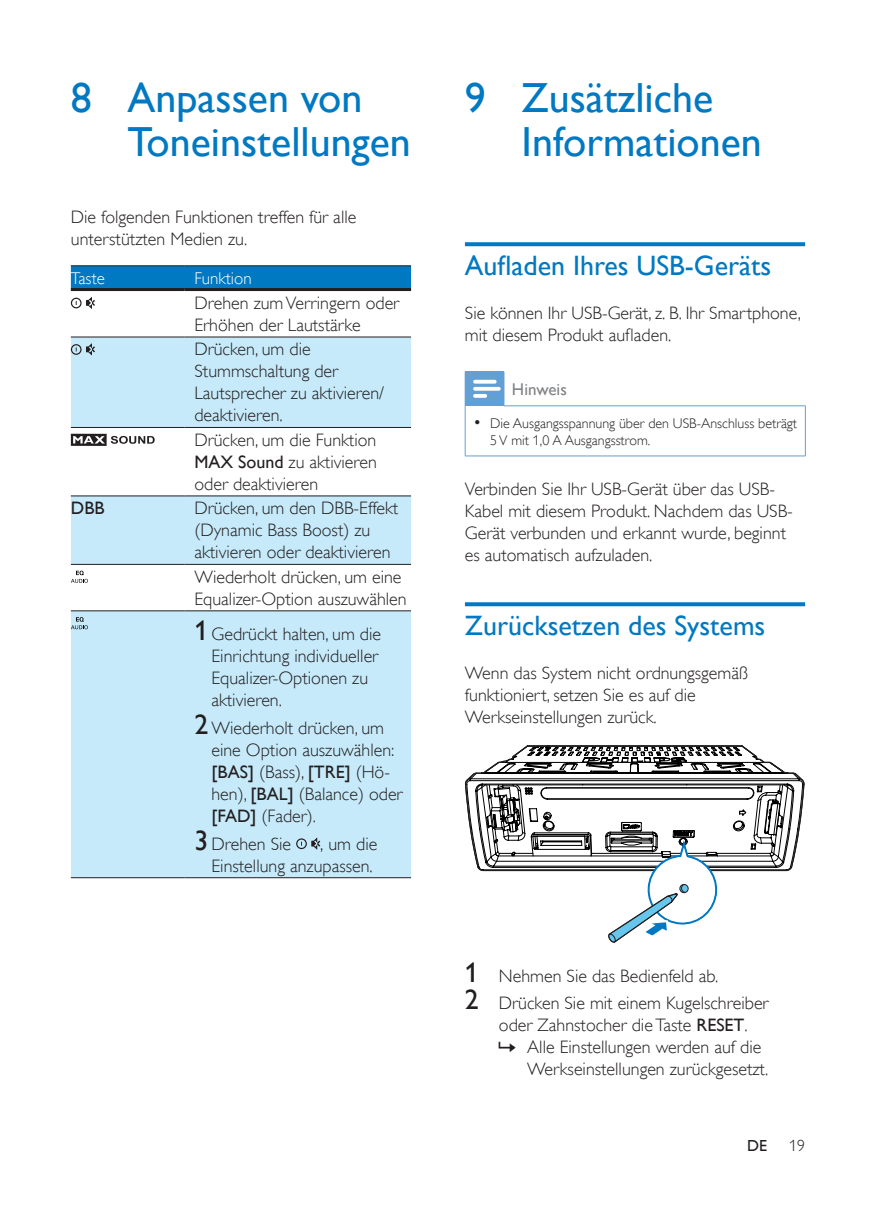
<style>
.page{position:relative;width:876px;height:1225px;background:#fff}
.page>*{position:absolute;margin:0;border:0;box-sizing:border-box;transform-origin:0 0}
.t1{font:42px/44px "Gill Sans Alt One WGL";color:#0079c2}
.t2{font:28px "Gill Sans Alt One WGL";color:#0079c2}
.t3{font:18px/22px "Gill Sans Alt One WGL Light";color:#231f20}
.t4{font:18px "Gill Sans Alt One WGL";color:#231f20}
.t5{font:17px "Gill Sans Alt One WGL Light";color:#fff}
.t6{font:17px "Gill Sans Alt One WGL";color:#808285}
.t7{font:16px "Gill Sans Alt One WGL";color:#231f20}
.t8{font:16px "Gill Sans Alt One WGL Light";color:#231f20}
.t9{font:14px/17px "Gill Sans Alt One WGL Light";color:#231f20}
.s1{font-family:"Gill Sans Alt One WGL"}
.s2{font-family:"Gill Sans Alt One WGL";font-size:28px}
.s3{font-size:17px}
</style>
<div class="page">
<div style="left:71px;top:266px;width:340px;height:22px;background:#0079c2"></div>
<svg style="left:71px;top:337px;width:340px;height:540px;fill:#c6eafa"></svg>
<hr style="left:71px;top:265px;width:113px;height:1px;background:#231f20">
<hr style="left:184px;top:265px;width:227px;height:1px;background:#231f20">
<hr style="left:71px;top:336px;width:113px;height:1px;background:#231f20">
<hr style="left:184px;top:336px;width:227px;height:1px;background:#231f20">
<hr style="left:71px;top:427px;width:113px;height:1px;background:#231f20">
<hr style="left:184px;top:427px;width:227px;height:1px;background:#231f20">
<hr style="left:71px;top:495px;width:113px;height:1px;background:#231f20">
<hr style="left:184px;top:495px;width:227px;height:1px;background:#231f20">
<hr style="left:71px;top:564px;width:113px;height:1px;background:#231f20">
<hr style="left:184px;top:564px;width:227px;height:1px;background:#231f20">
<hr style="left:71px;top:610px;width:113px;height:1px;background:#231f20">
<hr style="left:184px;top:610px;width:227px;height:1px;background:#231f20">
<hr style="left:71px;top:877px;width:113px;height:1px;background:#231f20">
<hr style="left:184px;top:877px;width:227px;height:1px;background:#231f20">
<hr style="left:71px;top:288px;width:113px;height:3px;background:#231f20">
<hr style="left:184px;top:288px;width:227px;height:3px;background:#231f20">
<svg style="left:71px;top:297px;width:24px;height:12px"></svg>
<svg style="left:71px;top:343px;width:24px;height:12px"></svg>
<svg style="left:71px;top:434px;width:36px;height:12px"></svg>
<svg style="left:73px;top:436px;width:32px;height:7px"></svg>
<svg style="left:111px;top:436px;width:44px;height:8px"></svg>
<svg style="left:71px;top:570px;width:17px;height:13px"></svg>
<svg style="left:71px;top:617px;width:17px;height:12px"></svg>
<svg style="left:296px;top:837px;width:24px;height:12px"></svg>
<svg style="left:465px;top:242px;width:340px;height:4px"></svg>
<svg style="left:465px;top:602px;width:340px;height:4px"></svg>
<div style="left:465px;top:372px;width:39px;height:34px;background:#629fd5"></div>
<hr style="left:465px;top:406px;width:1px;height:50px;background:#629fd5">
<hr style="left:805px;top:406px;width:1px;height:50px;background:#629fd5">
<hr style="left:465px;top:455px;width:39px;height:1px;background:#629fd5">
<hr style="left:504px;top:455px;width:302px;height:1px;background:#629fd5">
<hr style="left:465px;top:371px;width:39px;height:1px;background:#629fd5">
<hr style="left:504px;top:372px;width:1px;height:33px;background:#629fd5">
<hr style="left:504px;top:405px;width:302px;height:1px;background:#629fd5">
<svg style="left:473px;top:380px;width:28px;height:18px"></svg>
<svg style="left:465px;top:745px;width:339px;height:197px"></svg>
<h1 class="t1" style="left:128px;top:75px;width:285px;text-indent:-57px">8 Anpassen von<br>Toneinstellungen</h1>
<p class="t3" style="left:71px;top:206px;width:287px">Die folgenden Funktionen treffen für alle unterstützten Medien zu.</p>
<p class="t5" style="left:71px;top:267px;width:36px">Taste</p>
<p class="t5" style="left:194px;top:267px;width:59px">Funktion</p>
<p class="t3" style="left:194px;top:292px;width:206px">Drehen zum Verringern oder<br>Erhöhen der Lautstärke</p>
<p class="t3" style="left:194px;top:338px;width:191px">Drücken, um die<br>Stummschaltung der<br>Lautsprecher zu aktivieren/ deaktivieren.</p>
<p class="t3" style="left:194px;top:429px;width:184px;text-align:justify">Drücken, um die Funktion <span class="s1">MAX Sound</span> zu aktivieren oder deaktivieren</p>
<p class="t4" style="left:71px;top:496px;width:35px">DBB</p>
<p class="t3" style="left:194px;top:497px;width:205px">Drücken, um den DBB-Effekt (Dynamic Bass Boost) zu aktivieren oder deaktivieren</p>
<p class="t3" style="left:194px;top:566px;width:214px">Wiederholt drücken, um eine<br>Equalizer-Option auszuwählen</p>
<p class="t3" style="left:211px;top:623px;width:171px;text-indent:-17px"><span class="s2">1</span> Gedrückt halten, um die<br>Einrichtung individueller<br>Equalizer-Optionen zu aktivieren.</p>
<p class="t3" style="left:211px;top:717px;width:193px;text-indent:-17px"><span class="s2">2</span> Wiederholt drücken, um eine Option auszuwählen: <span class="s1">[BAS]</span> (Bass), <span class="s1">[TRE]</span> (Hö&shy;hen), <span class="s1">[BAL]</span> (Balance) oder <span class="s1">[FAD]</span> (Fader).</p>
<p class="t3" style="left:194px;top:832px;width:98px"><span class="s2">3</span> Drehen Sie</p>
<p class="t3" style="left:211px;top:832px;width:167px;text-align:right">, um die<br>Einstellung anzupassen.</p>
<h1 class="t1" style="left:522px;top:75px;width:242px;text-indent:-57px">9 Zusätzliche<br>Informationen</h1>
<h2 class="t2" style="left:465px;top:246px;width:308px">Aufladen Ihres USB-Geräts</h2>
<p class="t3" style="left:465px;top:302px;width:338px">Sie können Ihr USB-Gerät, z. B. Ihr Smartphone, mit diesem Produkt aufladen.</p>
<p class="t6" style="left:512px;top:377px;width:56px">Hinweis</p>
<p class="t9" style="left:490px;top:414px;width:308px;text-indent:-17px"><span class="s3">•</span> Die Ausgangsspannung über den USB-Anschluss beträgt<br>5 V mit 1,0 A Ausgangsstrom.</p>
<p class="t3" style="left:465px;top:478px;width:329px">Verbinden Sie Ihr USB-Gerät über das USB-Kabel mit diesem Produkt. Nachdem das USB-Gerät verbunden und erkannt wurde, beginnt es automatisch aufzuladen.</p>
<h2 class="t2" style="left:465px;top:606px;width:302px">Zurücksetzen des Systems</h2>
<p class="t3" style="left:465px;top:662px;width:285px">Wenn das System nicht ordnungsgemäß funktioniert, setzen Sie es auf die<br>Werkseinstellungen zurück.</p>
<p class="t3" style="left:465px;top:962px;width:305px;line-height:27.6px"><span class="s2">1</span> Nehmen Sie das Bedienfeld ab.<br><span class="s2">2</span> Drücken Sie mit einem Kugelschreiber</p>
<p class="t3" style="left:527px;top:1014px;width:242px;text-indent:-28px">oder Zahnstocher die Taste <span class="s1">RESET</span>.<br>Alle Einstellungen werden auf die<br>Werkseinstellungen zurückgesetzt.</p>
<p class="t7" style="left:747px;top:1135px;width:21px">DE</p>
<p class="t8" style="left:789px;top:1135px;width:17px">19</p>
</div>
